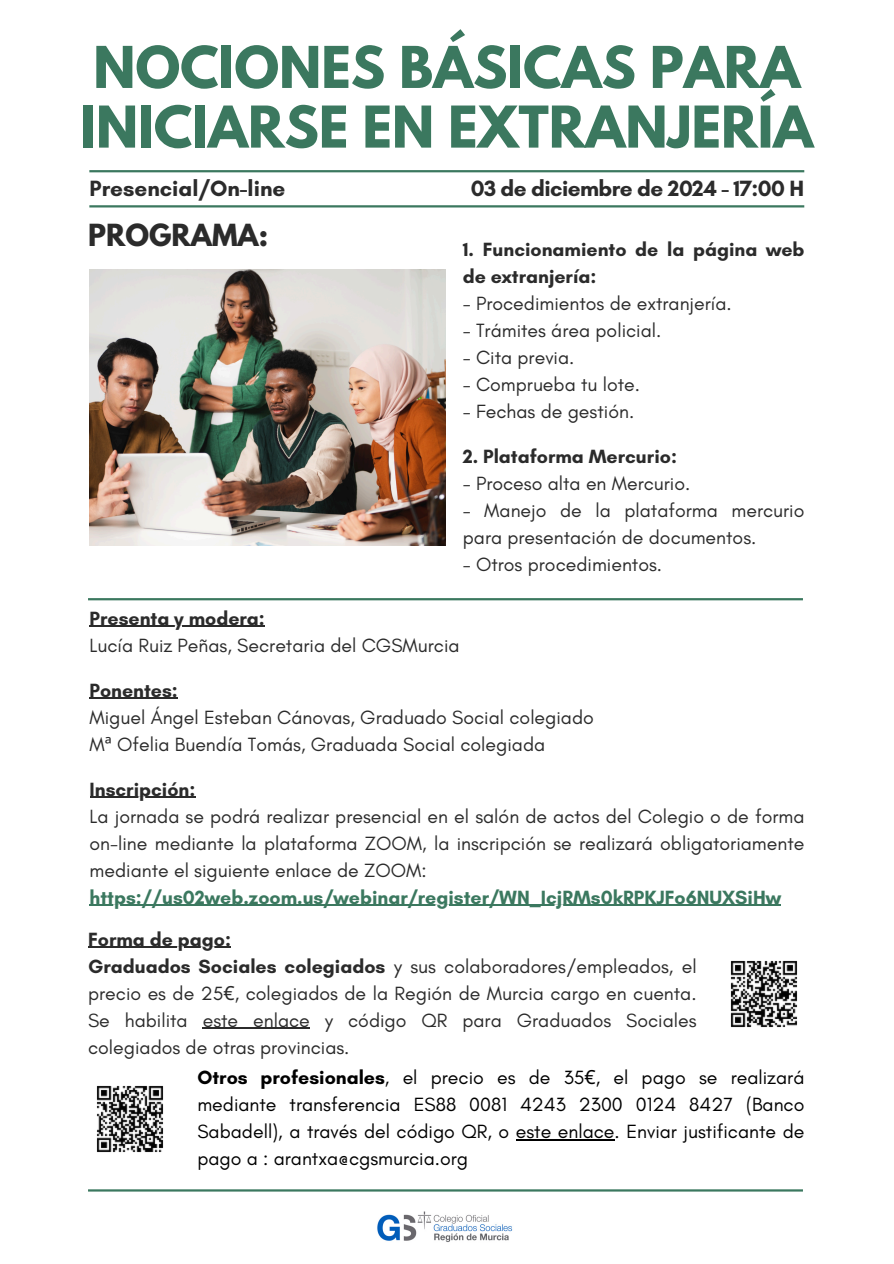
<style>
.page{position:relative;width:894px;height:1264px;background:#fff}
.page>*{position:absolute;margin:0;border:0;box-sizing:border-box;transform-origin:0 0}
.t1{font:700 51px/59.7px "League Spartan";color:#3b785f}
.t2{font:700 27px "League Spartan";color:#2b2b2b}
.t3{font:700 22.5px "Glacial Indifference";letter-spacing:-.025em;color:#2b2b2b}
.t4{font:700 22.5px "Glacial Indifference";color:#2b2b2b}
.t5{font:19.5px/27px "Glacial Indifference";color:#2b2b2b;text-align:justify}
.t6{font:19.5px/27px "Glacial Indifference";color:#000;text-align:justify}
.t7{font:700 19.5px/27px "Glacial Indifference";color:#2b2b2b}
.t8{font:700 19.5px "Glacial Indifference";color:#3b785f}
.s1{font-family:"Noto Sans"}
.s2{font-weight:700}
</style>
<div class="page">
<hr style="left:89px;top:170px;width:715px;height:2px;background:#3b785f">
<hr style="left:89px;top:205px;width:715px;height:2px;background:#3b785f">
<hr style="left:88px;top:598px;width:714px;height:2px;background:#3b785f">
<hr style="left:88px;top:1189px;width:714px;height:2px;background:#3b785f">
<img style="left:89px;top:269px;width:356px;height:276px">
<img style="left:377px;top:1211px;width:136px;height:31px">
<img style="left:730px;top:960px;width:68px;height:68px">
<img style="left:96px;top:1085px;width:68px;height:68px">
<hr style="left:90px;top:625px;width:175px;height:2px;background:#2b2b2b">
<hr style="left:90px;top:697px;width:88px;height:2px;background:#2b2b2b">
<hr style="left:90px;top:796px;width:105px;height:2px;background:#2b2b2b">
<hr style="left:90px;top:904px;width:691px;height:2px;background:#3b785f">
<hr style="left:88px;top:946px;width:143px;height:1px;background:#2b2b2b">
<hr style="left:203px;top:1027px;width:107px;height:1px;background:#2b2b2b">
<hr style="left:515px;top:1139px;width:99px;height:1px;background:#000">
<p class="t1" style="left:80px;top:44px;width:734px">NOCIONES BÁSICAS PARA<br>INICIARSE EN EXTRANJERÍA</p>
<p class="t4" style="left:90px;top:175px;width:197px">Presencial/On-line</p>
<p class="t3" style="left:470px;top:175px;width:335px">03 de diciembre de 2024 - 17:00 H</p>
<p class="t2" style="left:88px;top:222px;width:182px">PROGRAMA:</p>
<p class="t7" style="left:462px;top:235px;width:343px">1. Funcionamiento de la página web de extranjería:</p>
<p class="t5" style="left:462px;top:289px;width:270px">- Procedimientos de extranjería.</p>
<p class="t5" style="left:462px;top:316px;width:200px">- Trámites área policial.</p>
<p class="t5" style="left:462px;top:343px;width:113px">- Cita previa.</p>
<p class="t5" style="left:462px;top:370px;width:179px">- Comprueba tu lote.</p>
<p class="t5" style="left:462px;top:397px;width:173px">- Fechas de gestión.</p>
<p class="t7" style="left:462px;top:442px;width:216px">2. Plataforma Mercurio:</p>
<p class="t5" style="left:462px;top:469px;width:229px">- Proceso alta en Mercurio.</p>
<p class="t5" style="left:462px;top:496px;width:343px">- Manejo de la plataforma mercurio para presentación de documentos.</p>
<p class="t5" style="left:462px;top:550px;width:201px">- Otros procedimientos.</p>
<p class="t7" style="left:90px;top:604px;width:177px">Presenta y modera:</p>
<p class="t5" style="left:90px;top:631px;width:371px">Lucía Ruiz Peñas, Secretaria del CGSMurcia</p>
<p class="t7" style="left:90px;top:676px;width:90px">Ponentes:</p>
<p class="t5" style="left:90px;top:703px;width:505px">Miguel Ángel Esteban Cánovas, Graduado Social colegiado</p>
<p class="t5" style="left:90px;top:730px;width:457px">M<span class="s1">ª</span> Ofelia Buendía Tomás, Graduada Social colegiada</p>
<p class="t7" style="left:90px;top:775px;width:107px">Inscripción:</p>
<p class="t5" style="left:90px;top:802px;width:716px">La jornada se podrá realizar presencial en el salón de actos del Colegio o de forma on-line mediante la plataforma ZOOM, la inscripción se realizará obligatoriamente mediante el siguiente enlace de ZOOM:</p>
<p class="t8" style="left:90px;top:885px;width:693px">https://us02web.zoom.us/webinar/register/WN_IcjRMs0kRPKJFo6NUXSiHw</p>
<p class="t7" style="left:88px;top:925px;width:144px">Forma de pago:</p>
<p class="t5" style="left:88px;top:952px;width:610px"><span class="s2">Graduados Sociales colegiados</span> y sus colaboradores/empleados, el precio es de 25<span class="s1">€</span>, colegiados de la Región de Murcia cargo en cuenta.<br>Se habilita este enlace y código QR para Graduados Sociales colegiados de otras provincias.</p>
<p class="t6" style="left:197px;top:1063px;width:608px"><span class="s2">Otros profesionales</span>, el precio es de 35<span class="s1">€</span>, el pago se realizará mediante transferencia ES88 0081 4243 2300 0124 8427 (Banco Sabadell), a través del código QR, o este enlace. Enviar justificante de pago a : arantxa@cgsmurcia.org</p>
</div>
